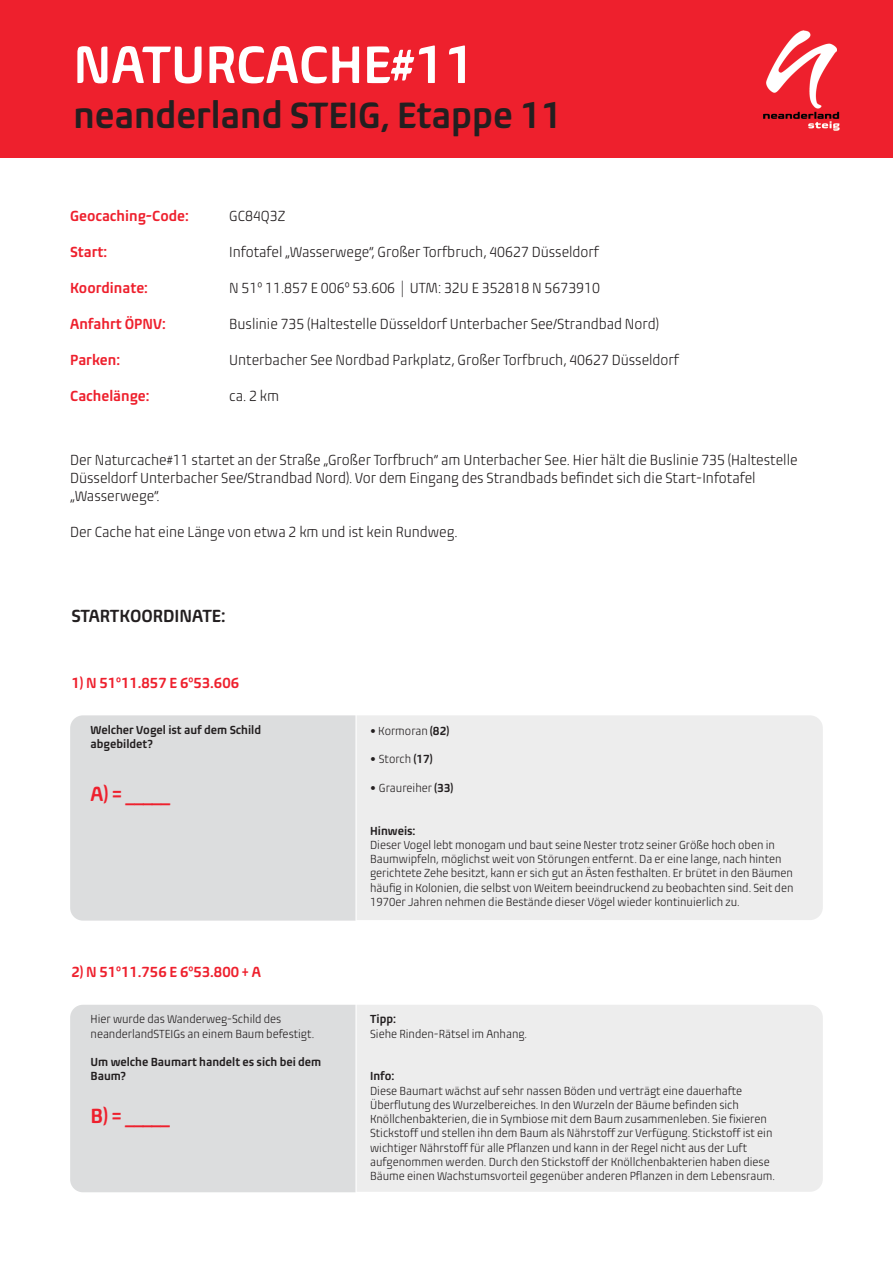
<style>
.page{position:relative;width:893px;height:1263px;background:#fff}
.page>*{position:absolute;margin:0;border:0;box-sizing:border-box;transform-origin:0 0}
.t1{font:600 condensed 54px "Biome Pro";color:#fff}
.t2{font:600 condensed 37.5px "Biome Pro";color:#231f20}
.t3{font:600 condensed 21px "Biome Pro";color:#ee202d}
.t4{font:600 condensed 18px "Biome Pro";color:#231f20}
.t5{font:300 condensed 15px/18px "Biome Pro";color:#231f20}
.t6{font:600 condensed 15px "Biome Pro";color:#ee202d}
.t7{font:300 condensed 12px/14.2px "Biome Pro";color:#231f20}
.t8{font:600 condensed 12px/14.2px "Biome Pro";color:#231f20}
.s1{font-family:"DIN Bold Alternate";font-weight:400;font-stretch:normal}
.s2{font-weight:600}
</style>
<div class="page">
<div style="left:0;top:0;width:893px;height:158px;background:#ee202d"></div>
<div style="left:70px;top:715px;width:285px;height:206px;background:#dcddde"></div>
<div style="left:357px;top:715px;width:466px;height:205px;background:#ededed"></div>
<div style="left:70px;top:1005px;width:285px;height:187px;background:#dcddde"></div>
<div style="left:357px;top:1005px;width:466px;height:187px;background:#ededed"></div>
<img style="left:763px;top:31px;width:77px;height:100px">
<h1 class="t1" style="left:73px;top:31px;width:403px">NATURCACHE#11</h1>
<h2 class="t2" style="left:73px;top:92px;width:490px">neanderland STEIG, Etappe 11</h2>
<p class="t6" style="left:70px;top:207px;width:120px">Geocaching-Code:</p>
<p class="t6" style="left:70px;top:243px;width:39px">Start:</p>
<p class="t6" style="left:70px;top:279px;width:79px">Koordinate:</p>
<p class="t6" style="left:70px;top:315px;width:97px">Anfahrt ÖPNV:</p>
<p class="t6" style="left:70px;top:351px;width:51px">Parken:</p>
<p class="t6" style="left:70px;top:387px;width:81px">Cachelänge:</p>
<p class="t5" style="left:229px;top:207px;width:58px">GC84Q3Z</p>
<p class="t5" style="left:229px;top:243px;width:371px">Infotafel „Wasserwege“, Großer Torfbruch, 40627 Düsseldorf</p>
<p class="t5" style="left:229px;top:279px;width:372px">N 51° 11.857 E 006° 53.606 | UTM: 32U E 352818 N 5673910</p>
<p class="t5" style="left:229px;top:315px;width:431px">Buslinie 735 (Haltestelle Düsseldorf Unterbacher See/Strandbad Nord)</p>
<p class="t5" style="left:229px;top:351px;width:451px">Unterbacher See Nordbad Parkplatz, Großer Torfbruch, 40627 Düsseldorf</p>
<p class="t5" style="left:229px;top:387px;width:52px">ca. 2 km</p>
<p class="t5" style="left:70px;top:451px;width:729px">Der Naturcache#11 startet an der Straße „Großer Torfbruch“ am Unterbacher See. Hier hält die Buslinie 735 (Haltestelle<br>Düsseldorf Unterbacher See/Strandbad Nord). Vor dem Eingang des Strandbads befindet sich die Start-Infotafel „Wasserwege“.</p>
<p class="t5" style="left:70px;top:523px;width:389px">Der Cache hat eine Länge von etwa 2 km und ist kein Rundweg.</p>
<h3 class="t4" style="left:71px;top:604px;width:156px">STARTKOORDINATE:</h3>
<p class="t6" style="left:71px;top:673px;width:169px">1) N 51°11.857 E 6°53.606</p>
<p class="t8" style="left:91px;top:723px;width:172px">Welcher Vogel ist auf dem Schild abgebildet?</p>
<p class="t7" style="left:370px;top:724px;width:80px"><span class="s1">•</span> Kormoran <span class="s2">(82)</span></p>
<p class="t7" style="left:370px;top:752px;width:64px"><span class="s1">•</span> Storch <span class="s2">(17)</span></p>
<p class="t7" style="left:370px;top:781px;width:84px"><span class="s1">•</span> Graureiher <span class="s2">(33)</span></p>
<p class="t8" style="left:370px;top:823px;width:47px">Hinweis:</p>
<p class="t7" style="left:370px;top:838px;width:425px">Dieser Vogel lebt monogam und baut seine Nester trotz seiner Größe hoch oben in Baumwipfeln, möglichst weit von Störungen entfernt. Da er eine lange, nach hinten gerichtete Zehe besitzt, kann er sich gut an Ästen festhalten. Er brütet in den Bäumen häufig in Kolonien, die selbst von Weitem beeindruckend zu beobachten sind. Seit den 1970er Jahren nehmen die Bestände dieser Vögel wieder kontinuierlich zu.</p>
<h3 class="t3" style="left:91px;top:781px;width:81px">A) = _____</h3>
<p class="t6" style="left:71px;top:963px;width:191px">2) N 51°11.756 E 6°53.800 + A</p>
<p class="t7" style="left:91px;top:1012px;width:225px">Hier wurde das Wanderweg-Schild des neanderlandSTEIGs an einem Baum befestigt.</p>
<p class="t8" style="left:91px;top:1055px;width:232px">Um welche Baumart handelt es sich bei dem<br>Baum?</p>
<h3 class="t3" style="left:91px;top:1103px;width:80px">B) = _____</h3>
<p class="t8" style="left:370px;top:1012px;width:27px">Tipp:</p>
<p class="t7" style="left:370px;top:1026px;width:158px">Siehe Rinden-Rätsel im Anhang.</p>
<p class="t8" style="left:370px;top:1069px;width:26px">Info:</p>
<p class="t7" style="left:370px;top:1083px;width:406px">Diese Baumart wächst auf sehr nassen Böden und verträgt eine dauerhafte Überflutung des Wurzelbereiches. In den Wurzeln der Bäume befinden sich Knöllchenbakterien, die in Symbiose mit dem Baum zusammenleben. Sie fixieren Stickstoff und stellen ihn dem Baum als Nährstoff zur Verfügung. Stickstoff ist ein wichtiger Nährstoff für alle Pflanzen und kann in der Regel nicht aus der Luft aufgenommen werden. Durch den Stickstoff der Knöllchenbakterien haben diese Bäume einen Wachstumsvorteil gegenüber anderen Pflanzen in dem Lebensraum.</p>
</div>
